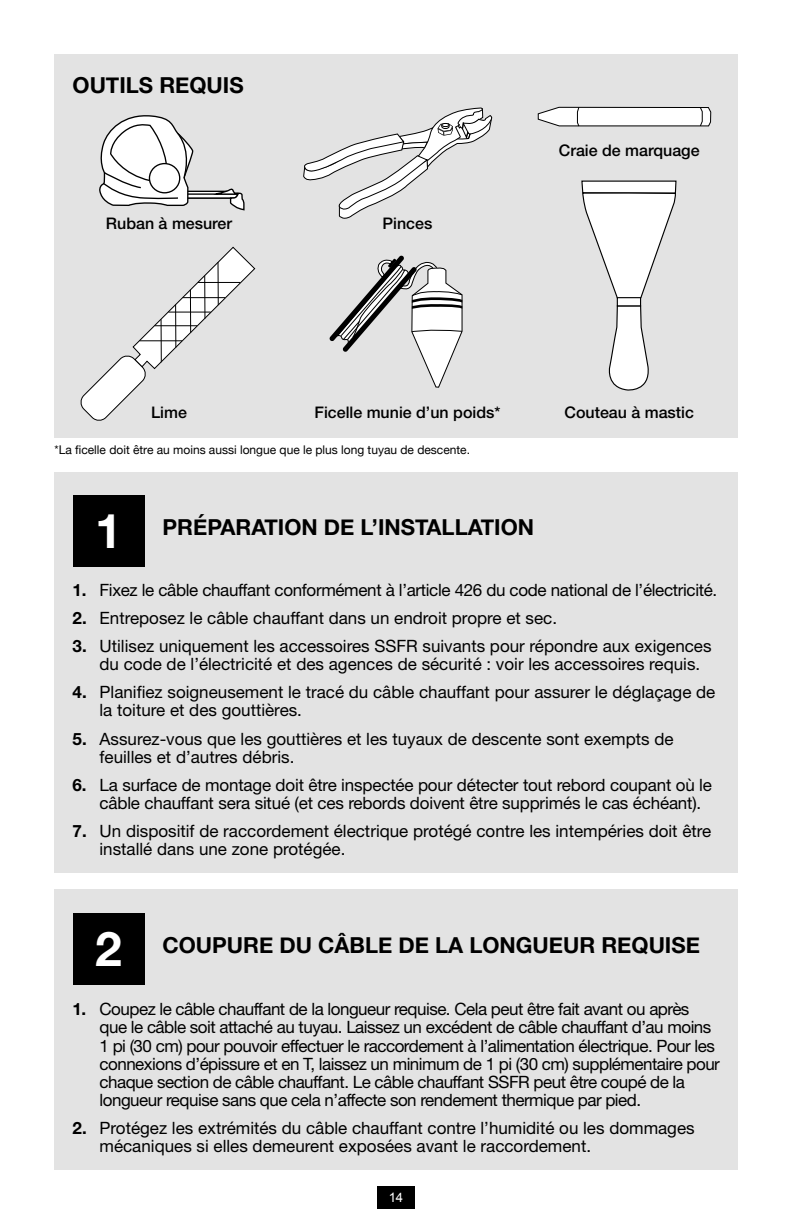
<style>
.page{position:relative;width:792px;height:1224px;background:#fff}
.page>*{position:absolute;margin:0;border:0;box-sizing:border-box;transform-origin:0 0}
.t1{font:700 22px "Helvetica Neue";color:#000}
.t2{font:17px/18px "Helvetica Neue LT Std";letter-spacing:-.01em;color:#000}
.t3{font:17px/18px "Helvetica Neue LT Std";letter-spacing:-.03em;color:#000}
.t4{font:500 16px "Helvetica Neue LT Std";color:#000}
.t5{font:13.2px "Arial";color:#fff}
.t6{font:12px "Helvetica Neue";color:#000}
.s1{font-family:"Helvetica Neue LT Std";font-size:48px;color:#fff}
.s2{font-weight:700}
</style>
<div class="page">
<div style="left:377px;top:1186px;width:38px;height:22px;background:#000"></div>
<div style="left:54px;top:890px;width:684px;height:280px;background:#e3e3e3"></div>
<div style="left:54px;top:472px;width:684px;height:401px;background:#e3e3e3"></div>
<div style="left:54px;top:54px;width:684px;height:384px;background:#e3e3e3"></div>
<svg style="left:581px;top:180px;width:96px;height:211px"></svg>
<div style="left:617px;top:298px;width:24px;height:8px;background:#fff"></div>
<div style="left:617px;top:297px;width:24px;height:9px;border:1px solid #000"></div>
<svg style="left:329px;top:255px;width:134px;height:133px"></svg>
<svg style="left:80px;top:246px;width:176px;height:175px"></svg>
<svg style="left:99px;top:115px;width:146px;height:96px"></svg>
<svg style="left:537px;top:106px;width:175px;height:21px"></svg>
<svg style="left:303px;top:108px;width:190px;height:111px"></svg>
<div style="left:73px;top:913px;width:72px;height:72px;background:#000"></div>
<div style="left:73px;top:495px;width:72px;height:72px;background:#000"></div>
<p class="t1" style="left:73px;top:68px;width:173px">OUTILS REQUIS</p>
<p class="t4" style="left:106px;top:213px;width:128px">Ruban à mesurer</p>
<p class="t4" style="left:383px;top:213px;width:51px">Pinces</p>
<p class="t4" style="left:559px;top:140px;width:142px">Craie de marquage</p>
<p class="t4" style="left:151px;top:403px;width:37px">Lime</p>
<p class="t4" style="left:315px;top:403px;width:187px">Ficelle munie d’un poids*</p>
<p class="t6" style="left:55px;top:441px;width:417px">*La ficelle doit être au moins aussi longue que le plus long tuyau de descente.</p>
<p class="t1" style="left:95px;top:510px;width:440px"><span class="s1">1</span> PRÉPARATION DE L’INSTALLATION</p>
<p class="t4" style="left:565px;top:403px;width:131px">Couteau à mastic</p>
<p class="t2" style="left:73px;top:581px;width:646px"><span class="s2">1.</span> Fixez le câble chauffant conformément à l’article 426 du code national de l’électricité.</p>
<p class="t2" style="left:73px;top:609px;width:486px"><span class="s2">2.</span> Entreposez le câble chauffant dans un endroit propre et sec.</p>
<p class="t2" style="left:100px;top:637px;width:614px;text-indent:-27px"><span class="s2">3.</span> Utilisez uniquement les accessoires SSFR suivants pour répondre aux exigences du code de l’électricité et des agences de sécurité : voir les accessoires requis.</p>
<p class="t2" style="left:100px;top:683px;width:617px;text-indent:-27px"><span class="s2">4.</span> Planifiez soigneusement le tracé du câble chauffant pour assurer le déglaçage de la toiture et des gouttières.</p>
<p class="t2" style="left:100px;top:729px;width:576px;text-indent:-27px"><span class="s2">5.</span> Assurez-vous que les gouttières et les tuyaux de descente sont exempts de feuilles et d’autres débris.</p>
<p class="t2" style="left:100px;top:775px;width:614px;text-indent:-27px"><span class="s2">6.</span> La surface de montage doit être inspectée pour détecter tout rebord coupant où le câble chauffant sera situé (et ces rebords doivent être supprimés le cas échéant).</p>
<p class="t2" style="left:100px;top:821px;width:613px;text-indent:-27px"><span class="s2">7.</span> Un dispositif de raccordement électrique protégé contre les intempéries doit être installé dans une zone protégée.</p>
<p class="t1" style="left:95px;top:928px;width:606px"><span class="s1">2</span> COUPURE DU CÂBLE DE LA LONGUEUR REQUISE</p>
<p class="t3" style="left:100px;top:1000px;width:622px;text-indent:-27px"><span class="s2">1.</span> Coupez le câble chauffant de la longueur requise. Cela peut être fait avant ou après que le câble soit attaché au tuyau. Laissez un excédent de câble chauffant d’au moins 1 pi (30 cm) pour pouvoir effectuer le raccordement à l’alimentation électrique. Pour les connexions d’épissure et en T, laissez un minimum de 1 pi (30 cm) supplémentaire pour chaque section de câble chauffant. Le câble chauffant SSFR peut être coupé de la longueur requise sans que cela n’affecte son rendement thermique par pied.</p>
<p class="t2" style="left:100px;top:1118px;width:597px;text-indent:-27px"><span class="s2">2.</span> Protégez les extrémités du câble chauffant contre l’humidité ou les dommages mécaniques si elles demeurent exposées avant le raccordement.</p>
<p class="t5" style="left:389px;top:1189px;width:16px">14</p>
</div>
